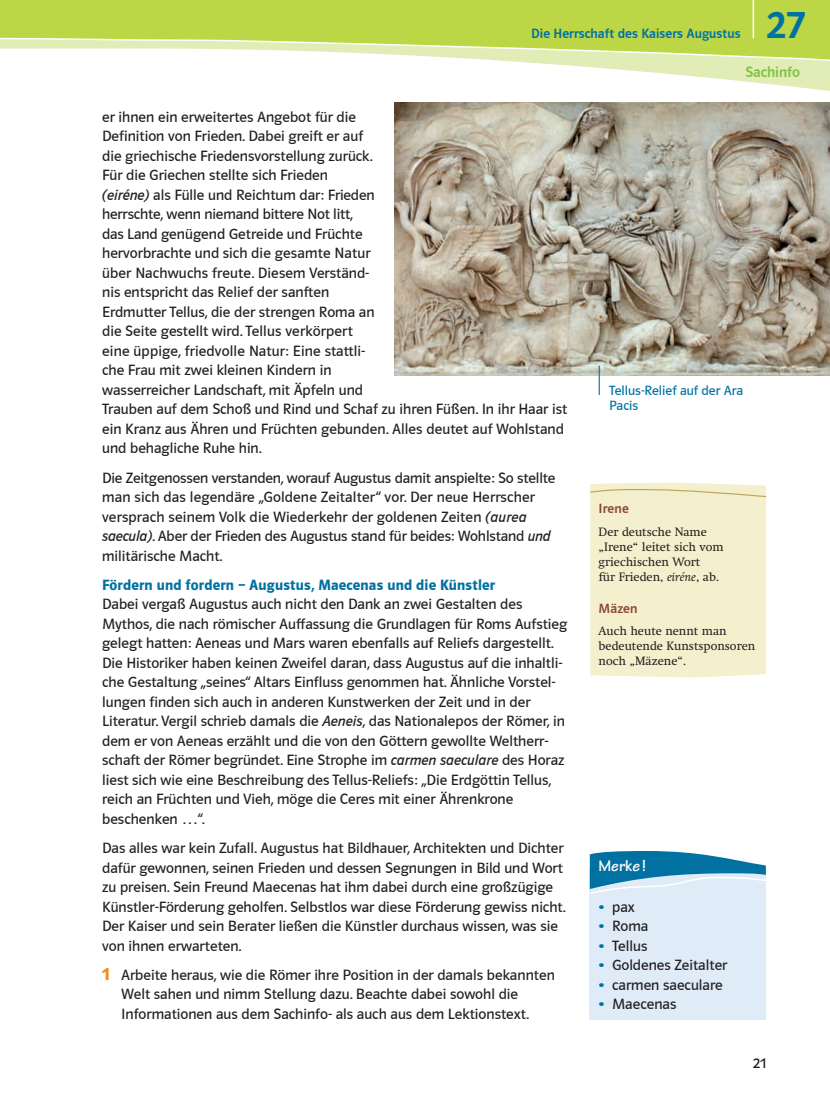
<style>
.page{position:relative;width:830px;height:1106px;background:#fff}
.page>*{position:absolute;margin:0;border:0;box-sizing:border-box;transform-origin:0 0}
.t1{font:42px "Polo 22 K Krftg";color:#0071a1}
.t2{font:700 16.5px "Tekton Pro";color:#fff}
.t3{font:15px/19.5px "Polo CE11 K Buch";color:#231f20}
.t4{font:15px "Polo CE11 K Hfett";letter-spacing:.01em;color:#0071a1}
.t5{font:15px "Polo CE11 K Krftg";color:#7fc241}
.t6{font:13.5px "Polo CE11 K Krftg";letter-spacing:.005em;color:#0071a1}
.t7{font:13.5px/15.5px "Polo CE11 K Buch";color:#0071a1}
.t8{font:13.5px "Polo CE11 K Krftg";letter-spacing:.01em;color:#8d4a36}
.t9{font:12px/15px "Klett Swift";color:#231f20}
.s1{font-style:italic}
.s2{font-family:"Polo CE11 K Hfett";font-size:18.75px;color:#f68b1f}
.s3{font-family:"Polo CE11 K Hfett";color:#0071a1}
</style>
<div class="page">
<div style="left:590px;top:482px;width:177px;height:195px;background:#f4f0cd"></div>
<div style="left:589px;top:867px;width:176px;height:152px;background:#dfebf7"></div>
<svg style="left:589px;top:851px;width:177px;height:44px"></svg>
<img style="left:395px;top:102px;width:434px;height:273px">
<svg style="left:598px;top:366px;width:1px;height:29px"></svg>
<svg style="left:0;top:0;width:830px;height:91px"></svg>
<h1 class="t1" style="left:765px;top:2px;width:40px">27</h1>
<p class="t5" style="left:745px;top:63px;width:56px">Sachinfo</p>
<p class="t6" style="left:531px;top:26px;width:211px">Die Herrschaft des Kaisers Augustus</p>
<p class="t3" style="left:102px;top:107px;width:466px">er ihnen ein erweitertes Angebot für die<br>Definition von Frieden. Dabei greift er auf<br>die griechische Friedensvorstellung zurück.<br>Für die Griechen stellte sich Frieden<br><span class="s1">(eiréne)</span> als Fülle und Reichtum dar: Frieden<br>herrschte, wenn niemand bittere Not litt,<br>das Land genügend Getreide und Früchte<br>hervorbrachte und sich die gesamte Natur<br>über Nachwuchs freute. Diesem Verständ-<br>nis entspricht das Relief der sanften<br>Erdmutter Tellus, die der strengen Roma an<br>die Seite gestellt wird. Tellus verkörpert<br>eine üppige, friedvolle Natur: Eine stattli-<br>che Frau mit zwei kleinen Kindern in<br>wasserreicher Landschaft, mit Äpfeln und<br>Trauben auf dem Schoß und Rind und Schaf zu ihren Füßen. In ihr Haar ist ein Kranz aus Ähren und Früchten gebunden. Alles deutet auf Wohlstand und behagliche Ruhe hin.</p>
<p class="t3" style="left:102px;top:468px;width:454px">Die Zeitgenossen verstanden, worauf Augustus damit anspielte: So stellte man sich das legendäre „Goldene Zeitalter“ vor. Der neue Herrscher versprach seinem Volk die Wiederkehr der goldenen Zeiten <span class="s1">(aurea saecula)</span>. Aber der Frieden des Augustus stand für beides: Wohlstand <span class="s1">und </span>militärische Macht.</p>
<p class="t4" style="left:102px;top:576px;width:394px">Fördern und fordern – Augustus, Maecenas und die Künstler</p>
<p class="t3" style="left:102px;top:595px;width:466px">Dabei vergaß Augustus auch nicht den Dank an zwei Gestalten des Mythos, die nach römischer Auffassung die Grundlagen für Roms Aufstieg gelegt hatten: Aeneas und Mars waren ebenfalls auf Reliefs dargestellt.<br>Die Historiker haben keinen Zweifel daran, dass Augustus auf die inhaltli&shy;che Gestaltung „seines“ Altars Einfluss genommen hat. Ähnliche Vorstel&shy;lungen finden sich auch in anderen Kunstwerken der Zeit und in der Literatur. Vergil schrieb damals die <span class="s1">Aeneis</span>, das Nationalepos der Römer, in dem er von Aeneas erzählt und die von den Göttern gewollte Weltherr&shy;schaft der Römer begründet. Eine Strophe im <span class="s1">carmen saeculare</span> des Horaz liest sich wie eine Beschreibung des Tellus-Reliefs: „Die Erdgöttin Tellus, reich an Früchten und Vieh, möge die Ceres mit einer Ährenkrone beschenken …“.</p>
<p class="t3" style="left:102px;top:838px;width:465px">Das alles war kein Zufall. Augustus hat Bildhauer, Architekten und Dichter dafür gewonnen, seinen Frieden und dessen Segnungen in Bild und Wort zu preisen. Sein Freund Maecenas hat ihm dabei durch eine großzügige Künstler-Förderung geholfen. Selbstlos war diese Förderung gewiss nicht.<br>Der Kaiser und sein Berater ließen die Künstler durchaus wissen, was sie von ihnen erwarteten.</p>
<p class="t3" style="left:121px;top:965px;width:435px;text-indent:-19px"><span class="s2">1</span> Arbeite heraus, wie die Römer ihre Position in der damals bekannten<br>Welt sahen und nimm Stellung dazu. Beachte dabei sowohl die<br>Informationen aus dem Sachinfo- als auch aus dem Lektionstext.</p>
<p class="t7" style="left:609px;top:383px;width:135px">Tellus-Relief auf der Ara<br>Pacis</p>
<p class="t8" style="left:598px;top:501px;width:32px">Irene</p>
<p class="t9" style="left:598px;top:524px;width:126px">Der deutsche Name „Irene“ leitet sich vom griechischen Wort<br>für -Frieden, <span class="s1">eiréne</span>, ab.</p>
<p class="t8" style="left:598px;top:601px;width:41px">Mäzen</p>
<p class="t9" style="left:598px;top:624px;width:158px">Auch heute nennt man bedeutende Kunstsponsoren noch „Mäzene“.</p>
<p class="t2" style="left:598px;top:855px;width:49px">Merke !</p>
<p class="t3" style="left:598px;top:897px;width:38px"><span class="s3">•</span> pax</p>
<p class="t3" style="left:598px;top:916px;width:52px"><span class="s3">•</span> Roma</p>
<p class="t3" style="left:598px;top:936px;width:51px"><span class="s3">•</span> Tellus</p>
<p class="t3" style="left:598px;top:955px;width:130px"><span class="s3">•</span> Goldenes Zeitalter</p>
<p class="t3" style="left:598px;top:975px;width:126px"><span class="s3">•</span> carmen saeculare</p>
<p class="t3" style="left:598px;top:994px;width:80px"><span class="s3">•</span> Maecenas</p>
<p class="t3" style="left:752px;top:1053px;width:15px">21</p>
</div>
